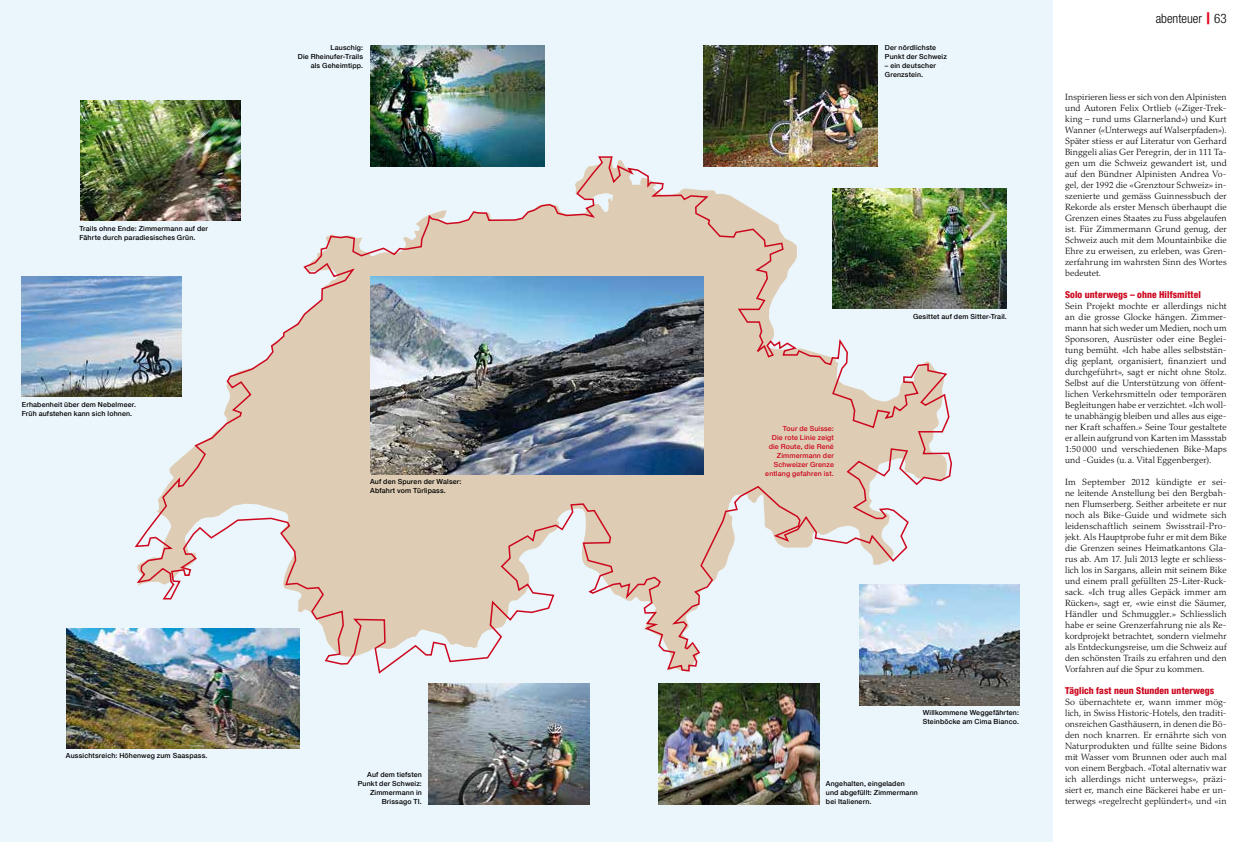
<style>
.page{position:relative;width:1248px;height:842px;background:#fff}
.page>*{position:absolute;margin:0;border:0;box-sizing:border-box;transform-origin:0 0}
.t1{font:300 condensed 13px "Helvetica Neue LT Com";color:#000}
.t2{font:800 condensed 9.5px "Helvetica Neue LT Com";letter-spacing:.01em;color:#cd071e}
.t3{font:300 9px/11px "Palatino LT Std";letter-spacing:.01em;color:#000;text-align:justify}
.t4{font:500 7px/9px "Helvetica Neue LT Com";letter-spacing:.02em;color:#000}
.t5{font:500 7px/9px "Helvetica Neue LT Com";letter-spacing:.02em;color:#cd071e;text-align:right}
.s1{font-weight:700;font-size:16px;color:#e2001a}
</style>
<div class="page">
<div style="left:0;top:1px;width:1052px;height:841px;background:#ebf6fc"></div>
<svg style="left:133px;top:156px;width:819px;height:519px"></svg>
<img style="left:859px;top:584px;width:160px;height:121px">
<img style="left:658px;top:683px;width:161px;height:121px">
<img style="left:428px;top:683px;width:162px;height:121px">
<img style="left:21px;top:276px;width:160px;height:120px">
<img style="left:67px;top:628px;width:232px;height:120px">
<img style="left:80px;top:100px;width:160px;height:120px">
<img style="left:370px;top:45px;width:174px;height:121px">
<img style="left:703px;top:45px;width:174px;height:121px">
<img style="left:832px;top:188px;width:174px;height:120px">
<img style="left:370px;top:276px;width:333px;height:198px">
<p class="t4" style="left:79px;top:225px;width:130px">Trails ohne Ende: Zimmermann auf der<br>Fährte durch paradiesisches Grün.</p>
<p class="t4" style="left:22px;top:401px;width:116px">Erhabenheit über dem Nebelmeer.<br>Früh aufstehen kann sich lohnen.</p>
<p class="t4" style="left:298px;top:44px;width:67px;text-align:right">Lauschig:<br>Die Rheinufer-Trails als Geheimtipp.</p>
<p class="t4" style="left:370px;top:478px;width:93px">Auf den Spuren der Walser:<br>Abfahrt vom Türlipass.</p>
<p class="t4" style="left:66px;top:752px;width:143px">Aussichtsreich: Höhenweg zum Saaspass.</p>
<p class="t4" style="left:358px;top:771px;width:65px;text-align:right">Auf dem tiefsten<br>Punkt der Schweiz:<br>Zimmermann in<br>Brissago TI.</p>
<p class="t4" style="left:884px;top:44px;width:63px">Der nördlichste<br>Punkt der Schweiz</p>
<p class="t4" style="left:884px;top:62px;width:52px">– ein deutscher<br>Grenzstein.</p>
<p class="t5" style="left:765px;top:425px;width:70px">Tour de Suisse:<br>Die rote Linie zeigt die Route, die René<br>Zimmermann der<br>Schweizer Grenze entlang gefahren ist.</p>
<p class="t4" style="left:913px;top:313px;width:95px">Gesittet auf dem Sitter-Trail.</p>
<p class="t4" style="left:922px;top:709px;width:98px">Willkommene Weggefährten:<br>Steinböcke am Cima Bianco.</p>
<p class="t4" style="left:825px;top:780px;width:93px">Angehalten, eingeladen und abgefüllt: Zimmermann bei Italienern.</p>
<h1 class="t1" style="left:1155px;top:14px;width:72px">abenteuer <span class="s1">|</span> 63</h1>
<p class="t3" style="left:1064px;top:92px;width:163px">Inspirieren liess er sich von den Alpinisten und Autoren Felix Ortlieb («Ziger-Trek&shy;king – rund ums Glarnerland») und Kurt Wanner («Unterwegs auf Walserpfaden»).<br>Später stiess er auf Literatur von Gerhard Binggeli alias Ger Peregrin, der in 111 Ta&shy;gen um die Schweiz gewandert ist, und auf den Bündner Alpinisten Andrea Vo&shy;gel, der 1992 die «Grenztour Schweiz» in&shy;szenierte und gemäss Guinnessbuch der Rekorde als erster Mensch überhaupt die Grenzen eines Staates zu Fuss abgelaufen ist. Für Zimmermann Grund genug, der Schweiz auch mit dem Mountainbike die Ehre zu erweisen, zu erleben, was Gren&shy;zerfahrung im wahrsten Sinn des Wortes bedeutet.</p>
<p class="t2" style="left:1064px;top:292px;width:137px">Solo unterwegs – ohne Hilfsmittel</p>
<p class="t3" style="left:1064px;top:301px;width:163px">Sein Projekt mochte er allerdings nicht an die grosse Glocke hängen. Zimmer&shy;mann hat sich weder um Medien, noch um Sponsoren, Ausrüster oder eine Beglei&shy;tung bemüht. «Ich habe alles selbststän&shy;dig geplant, organisiert, finanziert und durchgeführt», sagt er nicht ohne Stolz.<br>Selbst auf die Unterstützung von öffent&shy;lichen Verkehrsmitteln oder temporären Begleitungen habe er verzichtet. «Ich woll&shy;te unabhängig bleiben und alles aus eige&shy;ner Kraft schaffen.» Seine Tour gestaltete er allein aufgrund von Karten im Massstab 1:50 000 und verschiedenen Bike-Maps und -Guides (u. a. Vital Eggenberger).</p>
<p class="t3" style="left:1064px;top:477px;width:163px">Im September 2012 kündigte er sei&shy;ne leitende Anstellung bei den Bergbah&shy;nen Flumserberg. Seither arbeitete er nur noch als Bike-Guide und widmete sich leidenschaftlich seinem Swisstrail-Pro&shy;jekt. Als Hauptprobe fuhr er mit dem Bike die Grenzen seines Heimatkantons Gla&shy;rus ab. Am 17. Juli 2013 legte er schliess&shy;lich los in Sargans, allein mit seinem Bike und einem prall gefüllten 25-Liter-Ruck&shy;sack. «Ich trug alles Gepäck immer am Rücken», sagt er, «wie einst die Säumer, Händler und Schmuggler.» Schliesslich habe er seine Grenzerfahrung nie als Re&shy;kordprojekt betrachtet, sondern vielmehr als Entdeckungsreise, um die Schweiz auf den schönsten Trails zu erfahren und den Vorfahren auf die Spur zu kommen.</p>
<p class="t2" style="left:1064px;top:688px;width:151px">Täglich fast neun Stunden unterwegs</p>
<p class="t3" style="left:1064px;top:697px;width:163px">So übernachtete er, wann immer mög&shy;lich, in Swiss Historic-Hotels, den traditi&shy;onsreichen Gasthäusern, in denen die Bö&shy;den noch knarren. Er ernährte sich von Naturprodukten und füllte seine Bidons mit Wasser vom Brunnen oder auch mal von einem Bergbach. «Total alternativ war ich allerdings nicht unterwegs», präzi&shy;siert er, manch eine Bäckerei habe er un&shy;terwegs «regelrecht geplündert», und «in</p>
</div>
